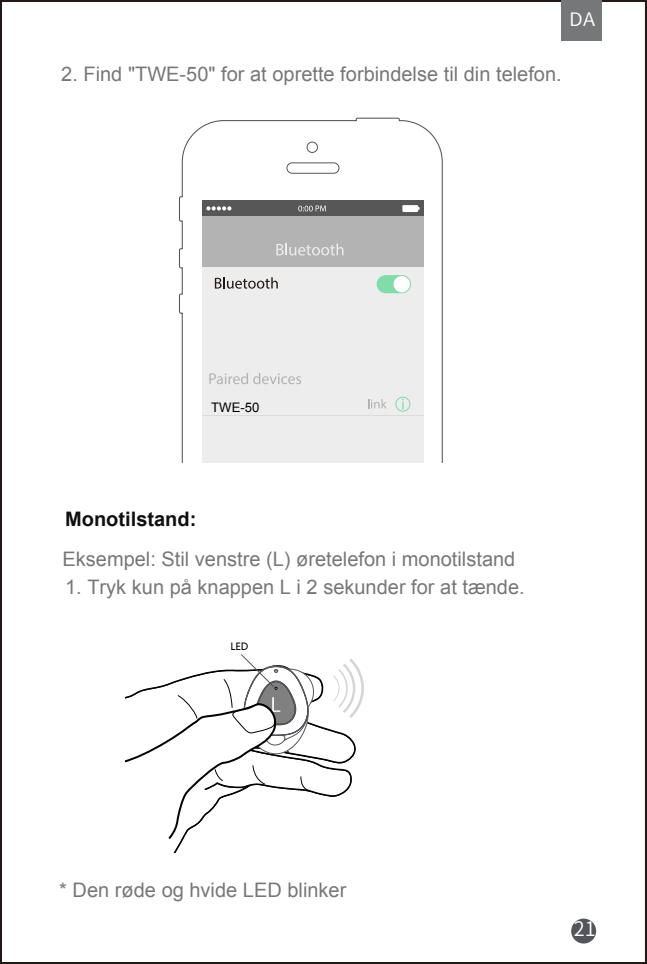
<style>
.page{position:relative;width:647px;height:964px;background:#fff}
.page>*{position:absolute;margin:0;border:0;box-sizing:border-box;transform-origin:0 0}
.t1{font:20px "Arial";color:#77777a}
.t2{font:700 20px "Arial";color:#101010}
.t3{font:20px "Source Han Sans CN";color:#fff}
.t4{font:18.4px "Source Han Sans CN";color:#fff;scale:1.08 1}
.t5{font:13.2px "Arial";color:#040000}
.t6{font:10px "Microsoft Ya Hei";color:#040000}
</style>
<div class="page">
<div style="left:571px;top:918px;width:25px;height:25px;background:#54555a;border-radius:50%"></div>
<div style="left:0;top:0;width:646px;height:964px;border:4px solid #231815"></div>
<svg style="left:644px;top:0;width:2px;height:964px"></svg>
<div style="left:560px;top:0;width:41px;height:41px;background:#767779"></div>
<svg style="left:179px;top:117px;width:264px;height:346px"></svg>
<div style="left:286px;top:163px;width:53px;height:10px;border:1px solid #54555a;border-radius:5px"></div>
<div style="left:306px;top:142px;width:11px;height:11px;border:1px solid #54555a;border-radius:50%"></div>
<div style="left:201px;top:201px;width:222px;height:15px;background:#585757"></div>
<svg style="left:298px;top:205px;width:28px;height:6px"></svg>
<svg style="left:206px;top:206px;width:25px;height:4px"></svg>
<svg style="left:402px;top:205px;width:17px;height:7px"></svg>
<div style="left:201px;top:216px;width:222px;height:30px;background:#b3b3b3"></div>
<div style="left:201px;top:246px;width:222px;height:21px;background:#b3b3b3"></div>
<svg style="left:276px;top:243px;width:67px;height:12px"></svg>
<div style="left:201px;top:268px;width:222px;height:30px;background:#eeedee"></div>
<hr style="left:201px;top:298px;width:222px;height:1px;background:#dadbda">
<div style="left:201px;top:299px;width:222px;height:35px;background:#eeedee"></div>
<div style="left:201px;top:330px;width:222px;height:30px;background:#eeedee"></div>
<div style="left:201px;top:355px;width:222px;height:37px;background:#eeedee"></div>
<div style="left:201px;top:416px;width:222px;height:23px;background:#eeedee"></div>
<hr style="left:201px;top:439px;width:222px;height:1px;background:#dadbda">
<div style="left:201px;top:440px;width:222px;height:23px;background:#eeedee"></div>
<div style="left:201px;top:392px;width:222px;height:23px;background:#eeedee"></div>
<hr style="left:201px;top:415px;width:222px;height:1px;background:#dadbda">
<svg style="left:215px;top:277px;width:62px;height:12px"></svg>
<div style="left:376px;top:275px;width:35px;height:18px;background:#80ddaa;border-radius:9px"></div>
<div style="left:393px;top:276px;width:16px;height:16px;background:#fff;border-radius:50%"></div>
<svg style="left:209px;top:373px;width:92px;height:11px"></svg>
<svg style="left:368px;top:399px;width:18px;height:9px"></svg>
<div style="left:395px;top:397px;width:15px;height:15px;border:1px solid #80ddaa;border-radius:50%"></div>
<svg style="left:126px;top:654px;width:238px;height:198px"></svg>
<p class="t4" style="left:569px;top:9px;width:26px">DA</p>
<p class="t1" style="left:61px;top:61px;width:501px">2. Find "TWE-50" for at oprette forbindelse til din telefon.</p>
<p class="t5" style="left:211px;top:398px;width:50px">TWE-50</p>
<p class="t2" style="left:65px;top:506px;width:133px">Monotilstand:</p>
<p class="t1" style="left:62px;top:546px;width:454px">Eksempel: Stil venstre (L) øretelefon i monotilstand</p>
<p class="t1" style="left:65px;top:574px;width:461px">1. Tryk kun på knappen L i 2 sekunder for at tænde.</p>
<p class="t6" style="left:230px;top:640px;width:20px">LED</p>
<p class="t1" style="left:59px;top:877px;width:288px">* Den røde og hvide LED blinker</p>
<p class="t3" style="left:573px;top:917px;width:23px">21</p>
</div>
